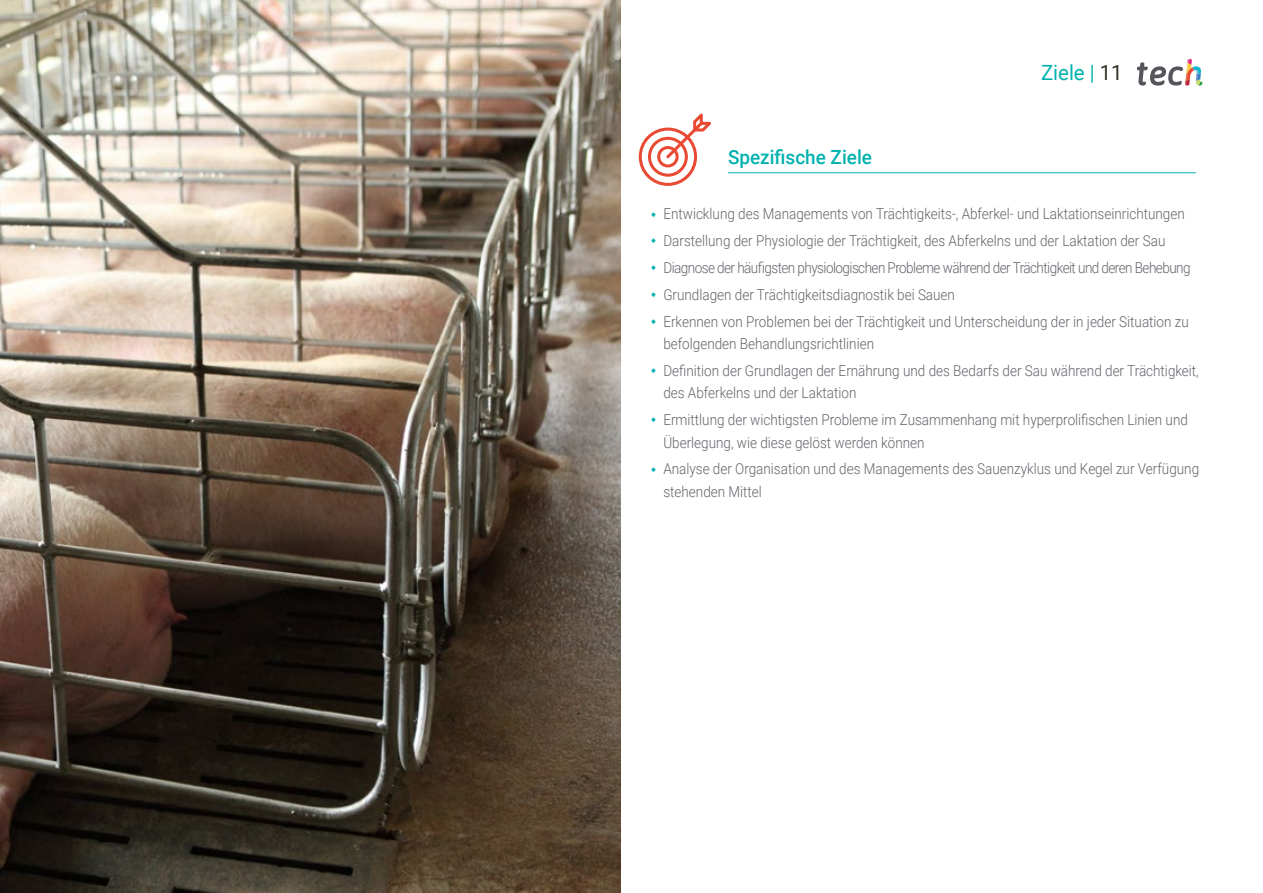
<style>
.page{position:relative;width:1263px;height:893px;background:#fff}
.page>*{position:absolute;margin:0;border:0;box-sizing:border-box;transform-origin:0 0}
.t1{font:21px "Roboto";color:#00b2af}
.t2{font:500 19.5px "Roboto";color:#00b2af}
.t3{font:300 15px/26.7px "Roboto";color:#61646a;scale:.9 1}
.s1{color:#312e20}
</style>
<div class="page">
<hr style="left:728px;top:172px;width:468px;height:1px;background:#00b2af">
<svg style="left:639px;top:113px;width:72px;height:73px"></svg>
<img style="left:0;top:0;width:621px;height:893px">
<svg style="left:1137px;top:59px;width:65px;height:27px"></svg>
<h2 class="t2" style="left:728px;top:144px;width:145px">Spezifische Ziele</h2>
<h1 class="t1" style="left:1041px;top:57px;width:83px">Ziele | <span class="s1">11</span></h1>
<p class="t3" style="left:663px;top:200px;width:587px">Entwicklung des Managements von Trächtigkeits-, Abferkel- und Laktationseinrichtungen Darstellung der Physiologie der Trächtigkeit, des Abferkelns und der Laktation der Sau Diagnose der häufigsten physiologischen Probleme während der Trächtigkeit und deren Behebung Grundlagen der Trächtigkeitsdiagnostik bei Sauen<br>Erkennen von Problemen bei der Trächtigkeit und Unterscheidung der in jeder Situation zu</p>
<p class="t3" style="left:663px;top:330px;width:596px">befolgenden Behandlungsrichtlinien<br>Definition der Grundlagen der Ernährung und des Bedarfs der Sau während der Trächtigkeit,</p>
<p class="t3" style="left:663px;top:379px;width:584px">des Abferkelns und der Laktation<br>Ermittlung der wichtigsten Probleme im Zusammenhang mit hyperprolifischen Linien und</p>
<p class="t3" style="left:663px;top:428px;width:597px">Überlegung, wie diese gelöst werden können<br>Analyse der Organisation und des Managements des Sauenzyklus und Kegel zur Verfügung</p>
<p class="t3" style="left:663px;top:477px;width:111px">stehenden Mittel</p>
</div>
